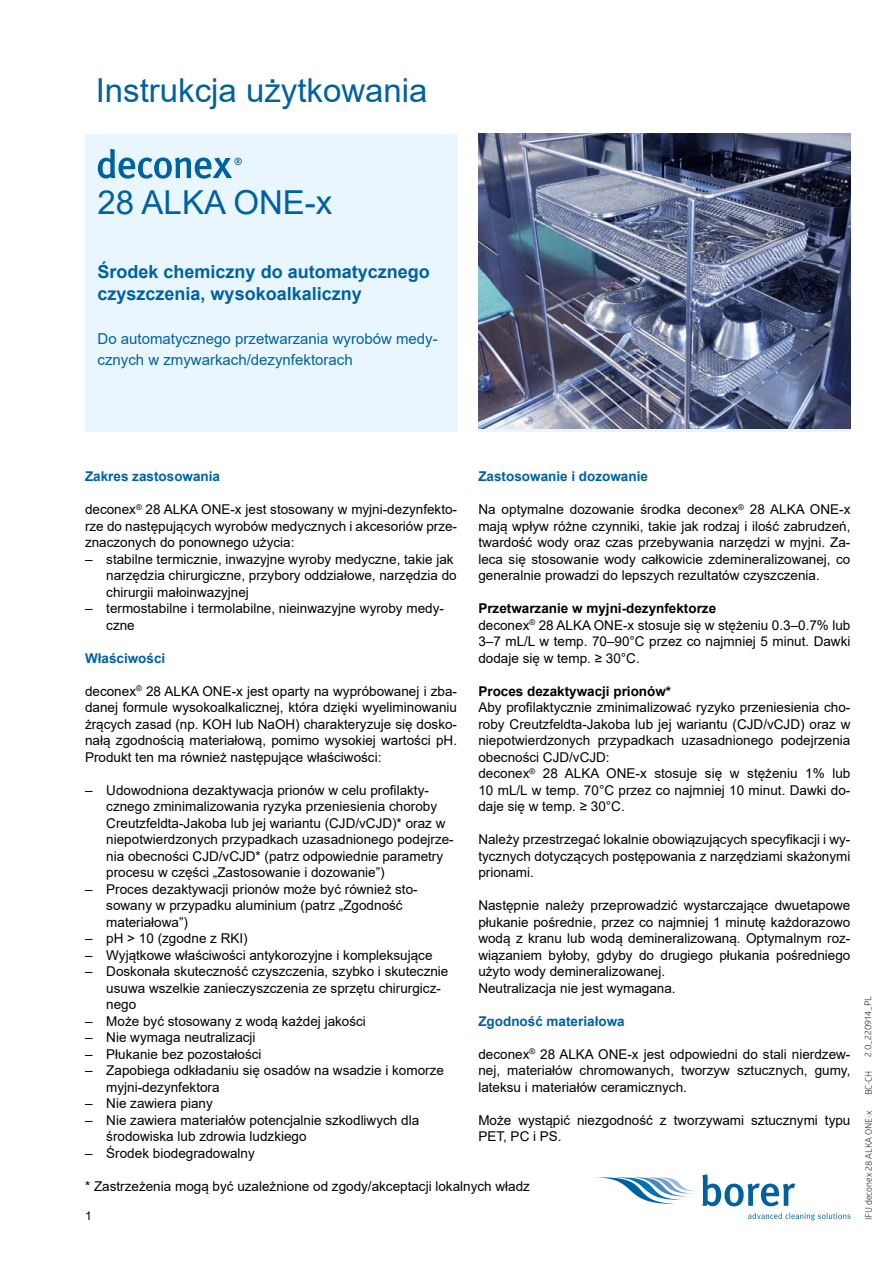
<style>
.page{position:relative;width:893px;height:1263px;background:#fff}
.page>*{position:absolute;margin:0;border:0;box-sizing:border-box;transform-origin:0 0}
.t1{font:33px "Arial";color:#0061a1}
.t2{font:700 18px/21.6px "Arial";color:#0061a1}
.t3{font:15px/21px "Arial";color:#0061a1}
.t4{font:13.5px/16.5px "Arial";color:#000}
.t5{font:700 13.5px "Arial";color:#0061a1}
.t6{font:700 13.5px "Arial";color:#000}
.t7{font:12px "Arial";color:#000}
.t8{font:9px "Glober";color:#000}
.s1{font-weight:700}
</style>
<div class="page">
<div style="left:85px;top:134px;width:372px;height:298px;background:#eaf6fe"></div>
<svg style="left:98px;top:149px;width:144px;height:30px"></svg>
<svg style="left:595px;top:1174px;width:200px;height:32px"></svg>
<svg style="left:748px;top:1213px;width:102px;height:7px"></svg>
<img style="left:478px;top:134px;width:372px;height:295px">
<h1 class="t1" style="left:96px;top:67px;width:333px">Instrukcja użytkowania</h1>
<h1 class="t1" style="left:98px;top:180px;width:236px">28 ALKA ONE-x</h1>
<h2 class="t2" style="left:98px;top:262px;width:334px">Środek chemiczny do automatycznego czyszczenia, wysokoalkaliczny</h2>
<p class="t3" style="left:98px;top:328px;width:342px">Do automatycznego przetwarzania wyrobów medy&shy;cznych w zmywarkach/dezynfektorach</p>
<p class="t5" style="left:85px;top:467px;width:137px">Zakres zastosowania</p>
<p class="t4" style="left:85px;top:501px;width:374px;text-align:justify">deconex<sup>®</sup> 28 ALKA ONE-x jest stosowany w myjni-dezynfekto&shy;rze do następujących wyrobów medycznych i akcesoriów prze&shy;znaczonych do ponownego użycia:</p>
<p class="t4" style="left:106px;top:550px;width:352px;text-indent:-21px">– stabilne termicznie, inwazyjne wyroby medyczne, takie jak narzędzia chirurgiczne, przybory oddziałowe, narzędzia do chirurgii małoinwazyjnej</p>
<p class="t4" style="left:106px;top:600px;width:339px;text-indent:-21px">– termostabilne i termolabilne, nieinwazyjne wyroby medy&shy;czne</p>
<p class="t5" style="left:85px;top:648px;width:82px">Właściwości</p>
<p class="t4" style="left:85px;top:682px;width:374px;text-align:justify">deconex<sup>®</sup> 28 ALKA ONE-x jest oparty na wypróbowanej i zba&shy;danej formule wysokoalkalicznej, która dzięki wyeliminowaniu żrących zasad (np. KOH lub NaOH) charakteryzuje się dosko&shy;nałą zgodnością materiałową, pomimo wysokiej wartości pH.<br>Produkt ten ma również następujące właściwości:</p>
<p class="t4" style="left:106px;top:781px;width:349px;text-indent:-21px">– Udowodniona dezaktywacja prionów w celu profilakty&shy;cznego zminimalizowania ryzyka przeniesienia choroby Creutzfeldta-Jakoba lub jej wariantu (CJD/vCJD)* oraz w niepotwierdzonych przypadkach uzasadnionego podejrze&shy;nia obecności CJD/vCJD* (patrz odpowiednie parametry procesu w części „Zastosowanie i dozowanie”)</p>
<p class="t4" style="left:106px;top:880px;width:313px;text-indent:-21px">– Proces dezaktywacji prionów może być również sto&shy;sowany w przypadku aluminium (patrz „Zgodność materiałowa”)</p>
<p class="t4" style="left:85px;top:930px;width:164px">– pH &gt; 10 (zgodne z RKI)</p>
<p class="t4" style="left:85px;top:946px;width:349px">– Wyjątkowe właściwości antykorozyjne i kompleksujące</p>
<p class="t4" style="left:106px;top:963px;width:344px;text-indent:-21px">– Doskonała skuteczność czyszczenia, szybko i skutecznie usuwa wszelkie zanieczyszczenia ze sprzętu chirurgicz&shy;nego</p>
<p class="t4" style="left:85px;top:1012px;width:282px">– Może być stosowany z wodą każdej jakości</p>
<p class="t4" style="left:85px;top:1029px;width:172px">– Nie wymaga neutralizacji</p>
<p class="t4" style="left:85px;top:1045px;width:178px">– Płukanie bez pozostałości</p>
<p class="t4" style="left:106px;top:1062px;width:339px;text-indent:-21px">– Zapobiega odkładaniu się osadów na wsadzie i komorze myjni-dezynfektora</p>
<p class="t4" style="left:85px;top:1095px;width:129px">– Nie zawiera piany</p>
<p class="t4" style="left:106px;top:1111px;width:314px;text-indent:-21px">– Nie zawiera materiałów potencjalnie szkodliwych dla środowiska lub zdrowia ludzkiego</p>
<p class="t4" style="left:85px;top:1144px;width:171px">– Środek biodegradowalny</p>
<p class="t5" style="left:478px;top:467px;width:171px">Zastosowanie i dozowanie</p>
<p class="t4" style="left:478px;top:501px;width:374px;text-align:justify">Na optymalne dozowanie środka deconex<sup>®</sup> 28 ALKA ONE-x mają wpływ różne czynniki, takie jak rodzaj i ilość zabrudzeń, twardość wody oraz czas przebywania narzędzi w myjni. Za&shy;leca się stosowanie wody całkowicie zdemineralizowanej, co generalnie prowadzi do lepszych rezultatów czyszczenia.</p>
<p class="t4" style="left:478px;top:600px;width:374px"><span class="s1">Przetwarzanie w myjni-dezynfektorze<br></span>deconex<sup>®</sup> 28 ALKA ONE-x stosuje się w stężeniu 0.3–0.7% lub 3–7 mL/L w temp. 70–90°C przez co najmniej 5 minut. Dawki dodaje się w temp. ≥ 30°C.</p>
<p class="t6" style="left:478px;top:681px;width:194px">Proces dezaktywacji prionów*</p>
<p class="t4" style="left:478px;top:699px;width:374px">Aby profilaktycznie zminimalizować ryzyko przeniesienia cho&shy;roby Creutzfeldta-Jakoba lub jej wariantu (CJD/vCJD) oraz w niepotwierdzonych przypadkach uzasadnionego podejrzenia obecności CJD/vCJD:<br>deconex<sup>®</sup> 28 ALKA ONE-x stosuje się w stężeniu 1% lub 10 mL/L w temp. 70°C przez co najmniej 10 minut. Dawki do&shy;daje się w temp. ≥ 30°C.</p>
<p class="t4" style="left:478px;top:831px;width:374px;text-align:justify">Należy przestrzegać lokalnie obowiązujących specyfikacji i wy&shy;tycznych dotyczących postępowania z narzędziami skażonymi prionami.</p>
<p class="t4" style="left:478px;top:897px;width:374px">Następnie należy przeprowadzić wystarczające dwuetapowe płukanie pośrednie, przez co najmniej 1 minutę każdorazowo wodą z kranu lub wodą demineralizowaną. Optymalnym roz&shy;wiązaniem byłoby, gdyby do drugiego płukania pośredniego użyto wody demineralizowanej.<br>Neutralizacja nie jest wymagana.</p>
<p class="t5" style="left:478px;top:1011px;width:148px">Zgodność materiałowa</p>
<p class="t4" style="left:478px;top:1045px;width:374px;text-align:justify">deconex<sup>®</sup> 28 ALKA ONE-x jest odpowiedni do stali nierdzew&shy;nej, materiałów chromowanych, tworzyw sztucznych, gumy, lateksu i materiałów ceramicznych.</p>
<p class="t4" style="left:478px;top:1111px;width:374px">Może wystąpić niezgodność z tworzywami sztucznymi typu<br>PET, PC i PS.</p>
<p class="t4" style="left:85px;top:1177px;width:446px">* Zastrzeżenia mogą być uzależnione od zgody/akceptacji lokalnych władz</p>
<p class="t7" style="left:85px;top:1208px;width:8px">1</p>
<p class="t8" style="left:862px;top:1057px;width:62px;rotate:-90deg">2.0_220914_PL</p>
<p class="t8" style="left:862px;top:1095px;width:26px;rotate:-90deg">BC-CH</p>
<p class="t8" style="left:862px;top:1220px;width:111px;rotate:-90deg">IFU deconex 28 ALKA ONE-x</p>
</div>
